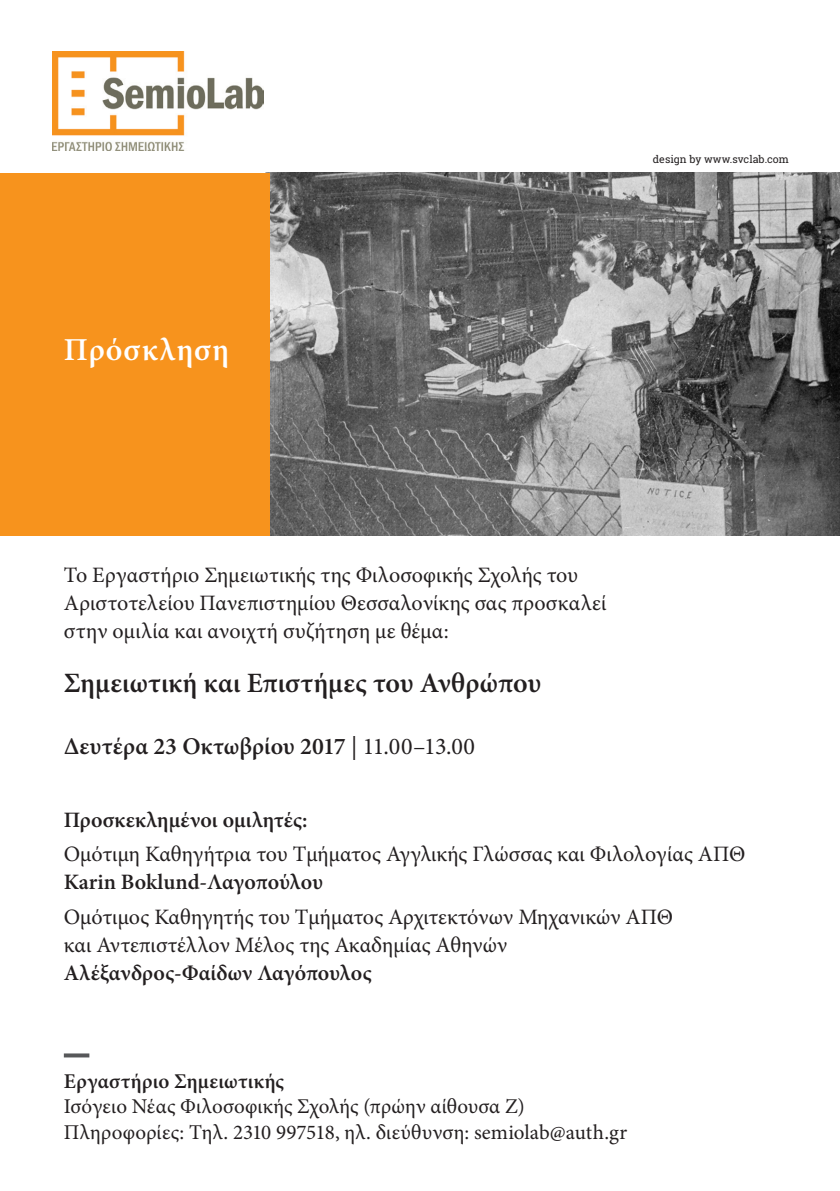
<style>
.page{position:relative;width:840px;height:1191px;background:#fff}
.page>*{position:absolute;margin:0;border:0;box-sizing:border-box;transform-origin:0 0}
.t1{font:600 32px "Minion Pro";letter-spacing:.035em;color:#fff}
.t2{font:600 28px "Minion Pro";color:#231f20}
.t3{font:600 24px "Minion Pro";color:#231f20}
.t4{font:22px/28px "Minion Pro";color:#231f20}
.t5{font:600 22px "Minion Pro";color:#231f20}
.t6{font:21px/25.2px "Minion Pro";letter-spacing:.005em;color:#231f20}
.t7{font:10.6px "Roboto Slab";color:#231f20}
.s1{font-weight:400}
.s2{font-weight:600}
</style>
<div class="page">
<img style="left:269px;top:173px;width:570px;height:363px">
<img style="left:53px;top:52px;width:210px;height:99px">
<svg style="left:64px;top:1053px;width:25px;height:4px"></svg>
<div style="left:0;top:173px;width:269px;height:363px;background:#f7931d"></div>
<p class="t1" style="left:64px;top:327px;width:167px">Πρόσκληση</p>
<p class="t7" style="left:652px;top:152px;width:137px">design by www.svclab.com</p>
<p class="t4" style="left:64px;top:561px;width:544px">Το Εργαστήριο Σημειωτικής της Φιλοσοφικής Σχολής του<br>Αριστοτελείου Πανεπιστημίου Θεσσαλονίκης σας προσκαλεί στην ομιλία και ανοιχτή συζήτηση με θέμα:</p>
<p class="t2" style="left:64px;top:664px;width:478px">Σημειωτική και Επιστήμες του Ανθρώπου</p>
<p class="t3" style="left:64px;top:729px;width:412px">Δευτέρα 23 Οκτωβρίου 2017 <span class="s1">| 11.00–13.00</span></p>
<p class="t5" style="left:64px;top:804px;width:245px">Προσκεκλημένοι ομιλητές:</p>
<p class="t4" style="left:64px;top:839px;width:682px">Ομότιμη Καθηγήτρια του Τμήματος Αγγλικής Γλώσσας και Φιλολογίας ΑΠΘ<br><span class="s2">Karin Boklund-Λαγοπούλου</span></p>
<p class="t4" style="left:64px;top:902px;width:610px">Ομότιμος Καθηγητής του Τμήματος Αρχιτεκτόνων Μηχανικών ΑΠΘ και Αντεπιστέλλον Μέλος της Ακαδημίας Αθηνών<br><span class="s2">Αλέξανδρος-Φαίδων Λαγόπουλος</span></p>
<p class="t6" style="left:64px;top:1069px;width:564px"><span class="s2">Εργαστήριο Σημειωτικής<br></span>Ισόγειο Νέας Φιλοσοφικής Σχολής (πρώην αίθουσα Ζ)<br>Πληροφορίες: Τηλ. 2310 997518, ηλ. διεύθυνση: semiolab@auth.gr</p>
</div>
